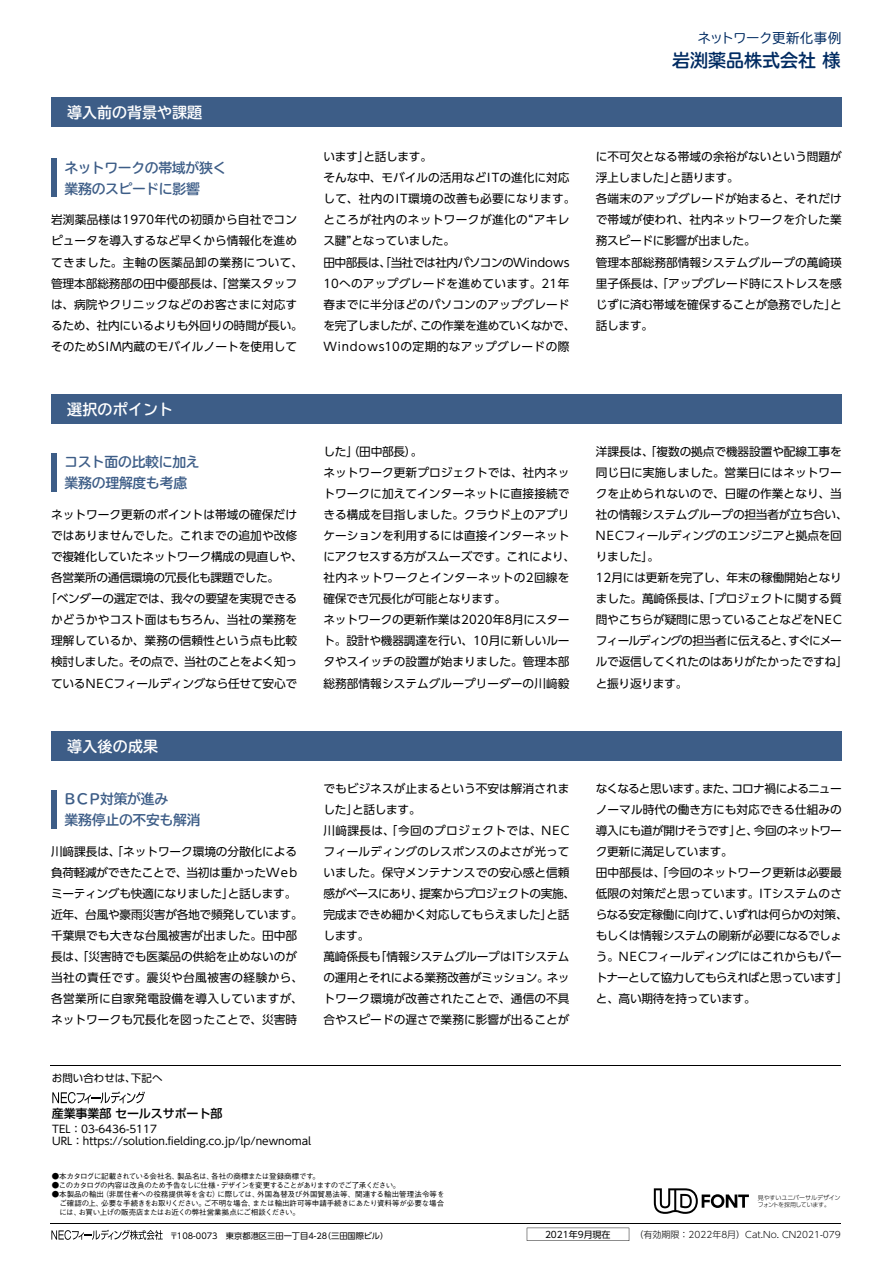
<style>
.page{position:relative;width:893px;height:1263px;background:#fff}
.page>*{position:absolute;margin:0;border:0;box-sizing:border-box;transform-origin:0 0}
.t1{font:700 18px "TBUDR Go Std";color:#002b62}
.t2{font:700 15px "TBUDR Go Std";letter-spacing:.015em;color:#fff}
.t3{font:700 13.8px/21px "TBUDR Go Std";letter-spacing:-.015em;color:#3d5d87}
.t4{font:13.5px "TBUDR Go Std";letter-spacing:-.03em;color:#002b62}
.t5{font:500 12px "Shin Go Pro";letter-spacing:-.01em;color:#000}
.t6{font:11.7px/21px "UD Shin Go Pr 6 N";letter-spacing:-.005em;color:#000}
.t7{font:11.7px/21px "UD Shin Go Pr 6 N";letter-spacing:-.025em;color:#000}
.t8{font:11.7px "UD Shin Go Pr 6 N";letter-spacing:-.045em;color:#000}
.t9{font:10.5px/12.6px "UD Shin Go NT Pr 6 N";color:#000}
.t10{font:10.5px "UD Shin Go Pr 6 N";letter-spacing:.005em;color:#000}
.t11{font:300 9px "UD Shin Go Pro";color:#000}
.t12{font:9px "UD Shin Go Pro";color:#000}
.t13{font:8.25px "UD Shin Go Pr 6 N";color:#000}
.t14{font:500 7.5px/9px "Gothic BBB Pro";letter-spacing:-.055em;color:#000;text-align:justify}
.t15{font:500 7.5px "Gothic BBB Pro";letter-spacing:-.075em;color:#000}
.t16{font:300 6px/7.2px "UD Shin Go Pro";letter-spacing:-.025em;color:#000}
</style>
<div class="page">
<div style="left:51px;top:97px;width:791px;height:30px;background:#3d5d87"></div>
<div style="left:51px;top:731px;width:791px;height:30px;background:#3d5d87"></div>
<div style="left:51px;top:394px;width:791px;height:30px;background:#3d5d87"></div>
<svg style="left:654px;top:1188px;width:95px;height:26px"></svg>
<hr style="left:50px;top:1066px;width:791px;height:1px;background:#000">
<svg style="left:527px;top:1228px;width:102px;height:13px"></svg>
<svg style="left:52px;top:1091px;width:93px;height:12px"></svg>
<svg style="left:51px;top:1230px;width:112px;height:10px"></svg>
<hr style="left:50px;top:1223px;width:791px;height:1px;background:#000">
<div style="left:51px;top:159px;width:5px;height:38px;background:#3d5d87"></div>
<div style="left:51px;top:453px;width:5px;height:39px;background:#3d5d87"></div>
<div style="left:51px;top:790px;width:5px;height:39px;background:#3d5d87"></div>
<p class="t2" style="left:67px;top:100px;width:136px">導入前の背景や課題</p>
<p class="t3" style="left:65px;top:157px;width:164px">ネットワークの帯域が狭く業務のスピードに影響</p>
<p class="t6" style="left:51px;top:209px;width:254px">岩渕薬品様は1970年代の初頭から自社でコンピュータを導入するなど早くから情報化を進めてきました。主軸の医薬品卸の業務について、管理本部総務部の田中優部長は、「営業スタッフは、病院やクリニックなどのお客さまに対応するため、社内にいるよりも外回りの時間が長い。そのためSIM内蔵のモバイルノートを使用して</p>
<p class="t6" style="left:323px;top:146px;width:253px">います」と話します。<br>そんな中、モバイルの活用などITの進化に対応して、社内のIT環境の改善も必要になります。ところが社内のネットワークが進化の“アキレス腱”となっていました。<br>田中部長は、「当社では社内パソコンのWindows<br>10へのアップグレードを進めています。21年春までに半分ほどのパソコンのアップグレードを完了しましたが、この作業を進めていくなかで、<br>Windows10の定期的なアップグレードの際</p>
<p class="t2" style="left:67px;top:398px;width:108px">選択のポイント</p>
<p class="t3" style="left:64px;top:452px;width:137px">コスト面の比較に加え業務の理解度も考慮</p>
<p class="t6" style="left:51px;top:504px;width:248px">ネットワーク更新のポイントは帯域の確保だけ</p>
<p class="t6" style="left:51px;top:525px;width:248px">ではありませんでした。これまでの追加や改修</p>
<p class="t6" style="left:51px;top:546px;width:253px">で複雑化していたネットワーク構成の見直しや、</p>
<p class="t7" style="left:51px;top:567px;width:230px">各営業所の通信環境の冗長化も課題でした。</p>
<p class="t6" style="left:45px;top:588px;width:253px">「ベンダーの選定では、我々の要望を実現できる</p>
<p class="t6" style="left:51px;top:609px;width:248px">かどうかやコスト面はもちろん、当社の業務を</p>
<p class="t6" style="left:51px;top:630px;width:248px">理解しているか、業務の信頼性という点も比較</p>
<p class="t8" style="left:51px;top:652px;width:248px">検討しました。その点で、当社のことをよく知っ</p>
<p class="t6" style="left:51px;top:672px;width:248px">ているNECフィールディングなら任せて安心で</p>
<p class="t6" style="left:323px;top:441px;width:253px">した」（田中部長）。<br>ネットワーク更新プロジェクトでは、社内ネットワークに加えてインターネットに直接接続できる構成を目指しました。クラウド上のアプリケーションを利用するには直接インターネットにアクセスする方がスムーズです。これにより、社内ネットワークとインターネットの2回線を確保でき冗長化が可能となります。<br>ネットワークの更新作業は2020年8月にスタート。設計や機器調達を行い、10月に新しいルータやスイッチの設置が始まりました。管理本部総務部情報システムグループリーダーの川﨑毅</p>
<p class="t2" style="left:67px;top:734px;width:92px">導入後の成果</p>
<p class="t3" style="left:64px;top:788px;width:138px">BCP対策が進み<br>業務停止の不安も解消</p>
<p class="t6" style="left:51px;top:841px;width:254px">川﨑課長は、「ネットワーク環境の分散化による負荷軽減ができたことで、当初は重かったWebミーティングも快適になりました」と話します。近年、台風や豪雨災害が各地で頻発しています。千葉県でも大きな台風被害が出ました。田中部長は、「災害時でも医薬品の供給を止めないのが当社の責任です。震災や台風被害の経験から、各営業所に自家発電設備を導入していますが、ネットワークも冗長化を図ったことで、災害時</p>
<p class="t6" style="left:323px;top:777px;width:253px">でもビジネスが止まるという不安は解消されました」と話します。<br>川﨑課長は、「今回のプロジェクトでは、NECフィールディングのレスポンスのよさが光っていました。保守メンテナンスでの安心感と信頼感がベースにあり、提案からプロジェクトの実施、完成まできめ細かく対応してもらえました」と話します。<br>萬崎係長も「情報システムグループはITシステムの運用とそれによる業務改善がミッション。ネットワーク環境が改善されたことで、通信の不具合やスピードの遅さで業務に影響が出ることが</p>
<p class="t10" style="left:52px;top:1069px;width:112px">お問い合わせは、下記へ</p>
<p class="t5" style="left:52px;top:1103px;width:172px">産業事業部 セールスサポート部</p>
<p class="t9" style="left:52px;top:1122px;width:260px">TEL：03-6436-5117<br>URL：https://solution.fielding.co.jp/lp/newnomal</p>
<p class="t4" style="left:697px;top:27px;width:145px">ネットワーク更新化事例</p>
<h1 class="t1" style="left:672px;top:46px;width:170px">岩渕薬品株式会社 様</h1>
<p class="t6" style="left:596px;top:146px;width:248px">に不可欠となる帯域の余裕がないという問題が浮上しました」と語ります。<br>各端末のアップグレードが始まると、それだけで帯域が使われ、社内ネットワークを介した業務スピードに影響が出ました。<br>管理本部総務部情報システムグループの萬崎瑛里子係長は、「アップグレード時にストレスを感じずに済む帯域を確保することが急務でした」と話します。</p>
<p class="t6" style="left:596px;top:441px;width:253px">洋課長は、「複数の拠点で機器設置や配線工事を同じ日に実施しました。営業日にはネットワークを止められないので、日曜の作業となり、当社の情報システムグループの担当者が立ち合い、<br>NECフィールディングのエンジニアと拠点を回りました」。<br>12月には更新を完了し、年末の稼働開始となりました。萬崎係長は、「プロジェクトに関する質問やこちらが疑問に思っていることなどをNECフィールディングの担当者に伝えると、すぐにメールで返信してくれたのはありがたかったですね」と振り返ります。</p>
<p class="t7" style="left:596px;top:777px;width:253px">なくなると思います。また、コロナ禍によるニューノーマル時代の働き方にも対応できる仕組みの導入にも道が開けそうです」と、今回のネットワーク更新に満足しています。<br>田中部長は、「今回のネットワーク更新は必要最低限の対策だと思っています。ITシステムのさらなる安定稼働に向けて、いずれは何らかの対策、もしくは情報システムの刷新が必要になるでしょう。NECフィールディングにはこれからもパートナーとして協力してもらえればと思っています」と、高い期待を持っています。</p>
<p class="t14" style="left:52px;top:1171px;width:270px">●本カタログに記載されている会社名、製品名は、各社の商標または登録商標です。</p>
<p class="t15" style="left:52px;top:1179px;width:350px">●このカタログの内容は改良のため予告なしに仕様・デザインを変更することがありますのでご了承ください。</p>
<p class="t14" style="left:59px;top:1189px;width:387px;text-indent:-8px">●本製品の輸出（非居住者への役務提供等を含む）に際しては、外国為替及び外国貿易法等、関連する輸出管理法令等をご確認の上、必要な手続きをお取りください。ご不明な場合、または輸出許可等申請手続きにあたり資料等が必要な場合には、お買い上げの販売店またはお近くの弊社営業拠点にご相談ください。</p>
<p class="t16" style="left:758px;top:1194px;width:84px">見やすいユニバーサルデザインフォントを採用しています。</p>
<p class="t12" style="left:545px;top:1227px;width:67px">2021年9月現在</p>
<p class="t13" style="left:170px;top:1229px;width:220px">〒108-0073　東京都港区三田一丁目4-28（三田国際ビル）</p>
<p class="t11" style="left:635px;top:1227px;width:208px">（有効期限：2022年8月）Cat.No. CN2021-079</p>
</div>
